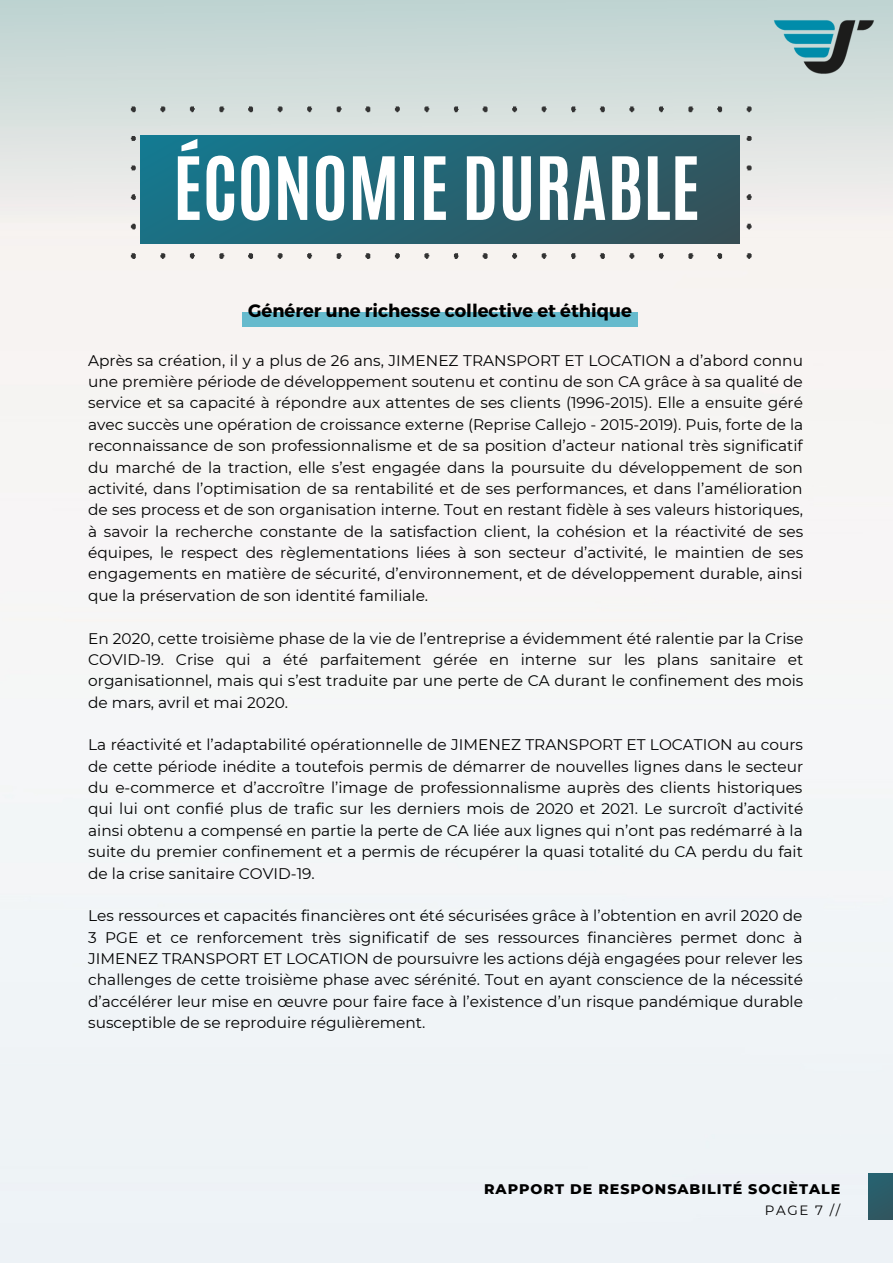
<style>
.page{position:relative;width:893px;height:1264px;background:#fff}
.page>*{position:absolute;margin:0;border:0;box-sizing:border-box;transform-origin:0 0}
.t1{font:700 73.95px "Antonio";color:#fff}
.t2{font:700 18px "Montserrat";color:#000}
.t3{font:15.3px/21.3px "Montserrat";color:#000;text-align:justify}
.t4{font:800 14.25px "Montserrat";letter-spacing:.07em;color:#000}
.t5{font:13.5px "Montserrat";color:#000}
</style>
<div class="page">
<div style="left:0;top:223px;width:892px;height:1039px;background:#f5f5f6"></div>
<div style="left:0;top:0;width:892px;height:223px;background:linear-gradient(to bottom,#bdd2d0,#f4f0ee)"></div>
<img style="left:113px;top:89px;width:654px;height:187px">
<div style="left:242px;top:312px;width:395px;height:14px;background:#66bacd"></div>
<img style="left:767px;top:0;width:113px;height:104px">
<div style="left:141px;top:135px;width:598px;height:108px;background:linear-gradient(to right,#17768b,#33535b)"></div>
<div style="left:868px;top:1173px;width:24px;height:46px;background:#2b5c68"></div>
<h1 class="t1" style="left:173px;top:135px;width:528px">ÉCONOMIE DURABLE</h1>
<p class="t2" style="left:248px;top:299px;width:385px">Générer une richesse collective et éthique</p>
<p class="t3" style="left:88px;top:349px;width:716px">Après sa création, il y a plus de 26 ans, JIMENEZ TRANSPORT ET LOCATION a d’abord connu une première période de développement soutenu et continu de son CA grâce à sa qualité de service et sa capacité à répondre aux attentes de ses clients (1996-2015). Elle a ensuite géré avec succès une opération de croissance externe (Reprise Callejo - 2015-2019). Puis, forte de la reconnaissance de son professionnalisme et de sa position d’acteur national très significatif du marché de la traction, elle s’est engagée dans la poursuite du développement de son activité, dans l’optimisation de sa rentabilité et de ses performances, et dans l’amélioration de ses process et de son organisation interne. Tout en restant fidèle à ses valeurs historiques, à savoir la recherche constante de la satisfaction client, la cohésion et la réactivité de ses équipes, le respect des règlementations liées à son secteur d’activité, le maintien de ses engagements en matière de sécurité, d’environnement, et de développement durable, ainsi que la préservation de son identité familiale.</p>
<p class="t3" style="left:88px;top:627px;width:716px">En 2020, cette troisième phase de la vie de l’entreprise a évidemment été ralentie par la Crise COVID-19. Crise qui a été parfaitement gérée en interne sur les plans sanitaire et organisationnel, mais qui s’est traduite par une perte de CA durant le confinement des mois de mars, avril et mai 2020.</p>
<p class="t3" style="left:88px;top:734px;width:716px">La réactivité et l’adaptabilité opérationnelle de JIMENEZ TRANSPORT ET LOCATION au cours de cette période inédite a toutefois permis de démarrer de nouvelles lignes dans le secteur du e-commerce et d’accroître l’image de professionnalisme auprès des clients historiques qui lui ont confié plus de trafic sur les derniers mois de 2020 et 2021. Le surcroît d’activité ainsi obtenu a compensé en partie la perte de CA liée aux lignes qui n’ont pas redémarré à la suite du premier confinement et a permis de récupérer la quasi totalité du CA perdu du fait de la crise sanitaire COVID-19.</p>
<p class="t3" style="left:88px;top:905px;width:716px">Les ressources et capacités financières ont été sécurisées grâce à l’obtention en avril 2020 de 3 PGE et ce renforcement très significatif de ses ressources financières permet donc à JIMENEZ TRANSPORT ET LOCATION de poursuivre les actions déjà engagées pour relever les challenges de cette troisième phase avec sérénité. Tout en ayant conscience de la nécessité d’accélérer leur mise en œuvre pour faire face à l’existence d’un risque pandémique durable susceptible de se reproduire régulièrement.</p>
<p class="t4" style="left:484px;top:1179px;width:358px">RAPPORT DE RESPONSABILITÉ SOCIÈTALE</p>
<p class="t5" style="left:765px;top:1202px;width:77px">PAGE 7 //</p>
</div>
